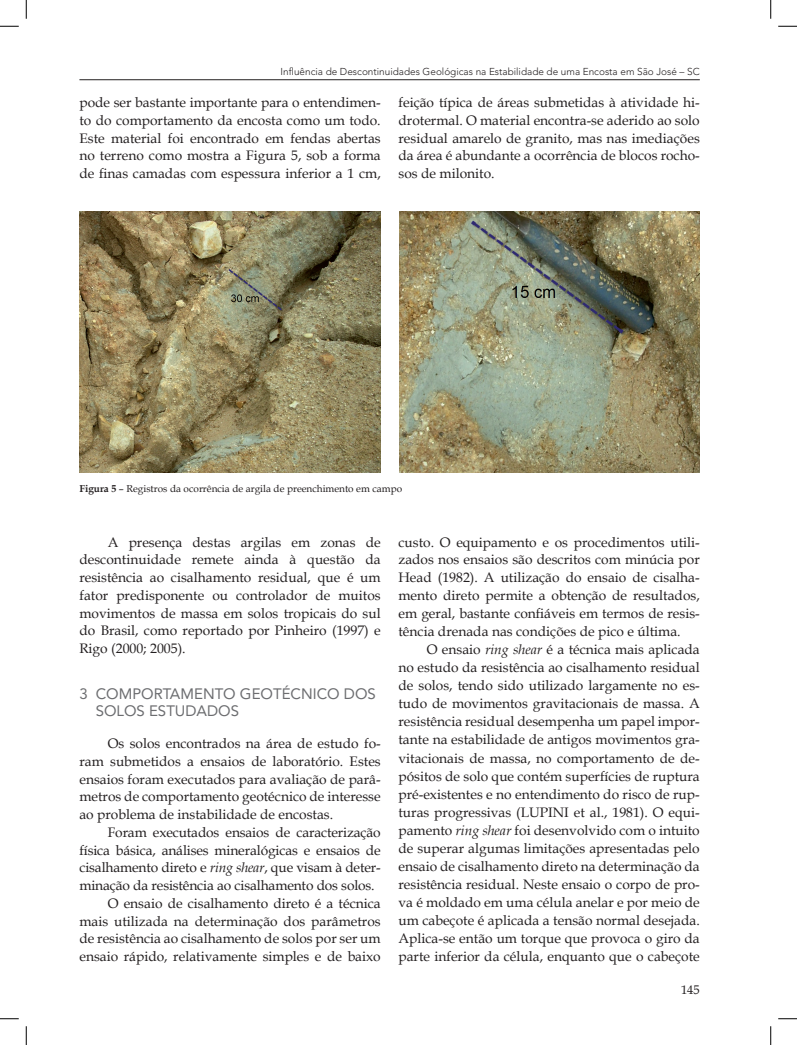
<style>
.page{position:relative;width:797px;height:1045px;background:#fff}
.page>*{position:absolute;margin:0;border:0;box-sizing:border-box;transform-origin:0 0}
.t1{font:15px/17.2px "Avenir";color:#6c6d70}
.t2{font:13.75px/18px "Book Antiqua";color:#231f20;text-align:justify}
.t3{font:12.5px "Book Antiqua";color:#231f20}
.t4{font:300 10px "Avenir";color:#231f20}
.t5{font:10px "Book Antiqua";color:#231f20}
.s1{font-weight:700}
.s2{font-style:italic}
</style>
<div class="page">
<hr style="left:79px;top:79px;width:620px;height:1px;background:#231f20">
<img style="left:79px;top:212px;width:301px;height:260px">
<img style="left:399px;top:212px;width:300px;height:261px">
<svg style="left:0;top:25px;width:19px;height:2px"></svg>
<svg style="left:778px;top:25px;width:19px;height:2px"></svg>
<svg style="left:0;top:1018px;width:19px;height:1px"></svg>
<svg style="left:778px;top:1018px;width:19px;height:1px"></svg>
<svg style="left:25px;top:0;width:2px;height:19px"></svg>
<svg style="left:25px;top:1026px;width:2px;height:19px"></svg>
<svg style="left:770px;top:0;width:1px;height:19px"></svg>
<svg style="left:770px;top:1026px;width:1px;height:19px"></svg>
<p class="t4" style="left:281px;top:65px;width:420px">Influência de Descontinuidades Geológicas na Estabilidade de uma Encosta em São José – Sc</p>
<p class="t2" style="left:79px;top:93px;width:303px">pode ser bastante importante para o entendimen&shy;to do comportamento da encosta como um todo.<br>Este material foi encontrado em fendas abertas no terreno como mostra a Figura 5, sob a forma de finas camadas com espessura inferior a 1 cm,</p>
<p class="t2" style="left:398px;top:93px;width:303px">feição típica de áreas submetidas à atividade hi&shy;drotermal. O material encontra-se aderido ao solo residual amarelo de granito, mas nas imediações da área é abundante a ocorrência de blocos rocho&shy;sos de milonito.</p>
<p class="t5" style="left:79px;top:481px;width:324px"><span class="s1">Figura 5</span> – Registros da ocorrência de argila de preenchimento em campo</p>
<p class="t2" style="left:79px;top:533px;width:303px;text-indent:28px">A presença destas argilas em zonas de descontinuidade remete ainda à questão da resistência ao cisalhamento residual, que é um fator predisponente ou controlador de muitos movimentos de massa em solos tropicais do sul do Brasil, como reportado por Pinheiro (1997) e Rigo (2000; 2005).</p>
<p class="t1" style="left:96px;top:685px;width:282px;text-indent:-16px">3 COM PORTAM ENTO GEOTÉCNICO DOS<br>SOLOS ESTUDADOS</p>
<p class="t2" style="left:79px;top:734px;width:303px;text-indent:28px">Os solos encontrados na área de estudo fo&shy;ram submetidos a ensaios de laboratório. Estes ensaios foram executados para avaliação de parâ&shy;metros de comportamento geotécnico de interesse ao problema de instabilidade de encostas.</p>
<p class="t2" style="left:108px;top:823px;width:274px">Foram executados ensaios de caracterização</p>
<p class="t2" style="left:79px;top:840px;width:303px">física básica, análises mineralógicas e ensaios de</p>
<p class="t2" style="left:79px;top:858px;width:303px">cisalhamento direto e <span class="s2">ring shear</span>, que visam à deter-</p>
<p class="t2" style="left:79px;top:876px;width:297px">minação da resistência ao cisalhamento dos solos.</p>
<p class="t2" style="left:108px;top:894px;width:274px">O ensaio de cisalhamento direto é a técnica</p>
<p class="t2" style="left:79px;top:911px;width:303px">mais utilizada na determinação dos parâmetros</p>
<p class="t2" style="left:79px;top:929px;width:303px">de resistência ao cisalhamento de solos por ser um</p>
<p class="t2" style="left:79px;top:947px;width:303px">ensaio rápido, relativamente simples e de baixo</p>
<p class="t2" style="left:398px;top:533px;width:303px">custo. O equipamento e os procedimentos utili&shy;zados nos ensaios são descritos com minúcia por Head (1982). A utilização do ensaio de cisalha&shy;mento direto permite a obtenção de resultados, em geral, bastante confiáveis em termos de resis&shy;tência drenada nas condições de pico e última.</p>
<p class="t2" style="left:398px;top:640px;width:303px;text-indent:28px">O ensaio <span class="s2">ring shear</span> é a técnica mais aplicada no estudo da resistência ao cisalhamento residual de solos, tendo sido utilizado largamente no es&shy;tudo de movimentos gravitacionais de massa. A resistência residual desempenha um papel impor&shy;tante na estabilidade de antigos movimentos gra&shy;vitacionais de massa, no comportamento de de&shy;pósitos de solo que contém superfícies de ruptura pré-existentes e no entendimento do risco de rup&shy;turas progressivas (Lupini et al., 1981). O equi&shy;pamento <span class="s2">ring shear</span> foi desenvolvido com o intuito de superar algumas limitações apresentadas pelo ensaio de cisalhamento direto na determinação da resistência residual. Neste ensaio o corpo de pro&shy;va é moldado em uma célula anelar e por meio de um cabeçote é aplicada a tensão normal desejada.<br>Aplica-se então um torque que provoca o giro da parte inferior da célula, enquanto que o cabeçote</p>
<p class="t3" style="left:681px;top:981px;width:20px">145</p>
</div>
